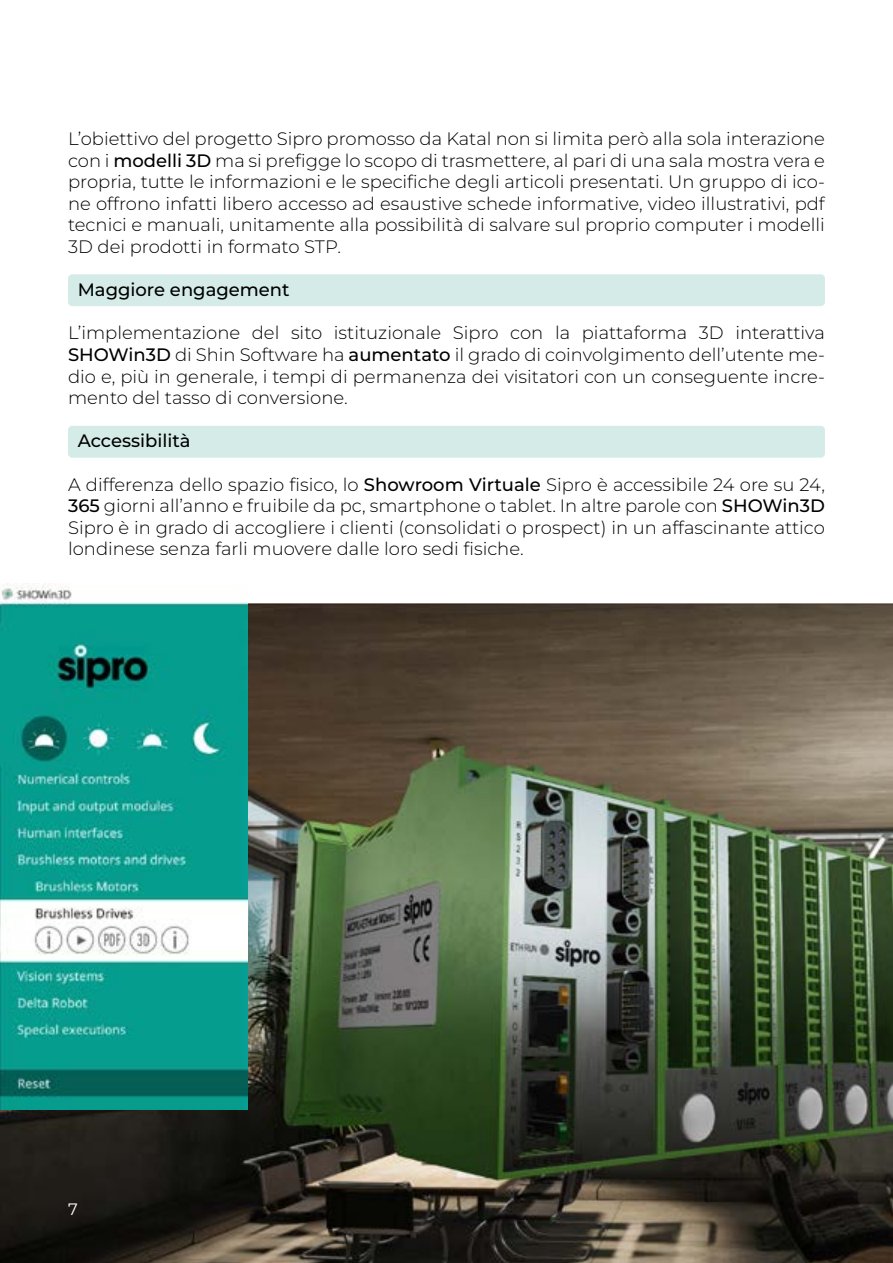
<style>
.page{position:relative;width:893px;height:1263px;background:#fff}
.page>*{position:absolute;margin:0;border:0;box-sizing:border-box;transform-origin:0 0}
.t1{font:300 18px/21.6px "Montserrat";color:#000;text-align:justify}
.t2{font:500 18px "Montserrat";color:#000}
.t3{font:16.5px "Montserrat";color:#fff}
.s1{font-weight:500}
</style>
<div class="page">
<img style="left:0;top:604px;width:893px;height:659px">
<div style="left:68px;top:274px;width:757px;height:32px;background:#d4ebe8;border-radius:4px"></div>
<div style="left:68px;top:426px;width:757px;height:32px;background:#d4ebe8;border-radius:4px"></div>
<img style="left:0;top:583px;width:248px;height:526px">
<p class="t1" style="left:68px;top:127px;width:758px">L’obiettivo del progetto Sipro promosso da Katal non si limita però alla sola interazione con i <span class="s1">modelli 3D</span> ma si prefigge lo scopo di trasmettere, al pari di una sala mostra vera e propria, tutte le informazioni e le specifiche degli articoli presentati. Un gruppo di ico&shy;ne offrono infatti libero accesso ad esaustive schede informative, video illustrativi, pdf tecnici e manuali, unitamente alla possibilità di salvare sul proprio computer i modelli 3D dei prodotti in formato STP.</p>
<p class="t2" style="left:78px;top:278px;width:213px">Maggiore engagement</p>
<p class="t1" style="left:68px;top:322px;width:758px">L’implementazione del sito istituzionale Sipro con la piattaforma 3D interattiva <span class="s1">SHOWin3D</span> di Shin Software ha <span class="s1">aumentato</span> il grado di coinvolgimento dell’utente me&shy;dio e, più in generale, i tempi di permanenza dei visitatori con un conseguente incre&shy;mento del tasso di conversione.</p>
<p class="t2" style="left:78px;top:429px;width:114px">Accessibilità</p>
<p class="t1" style="left:68px;top:473px;width:758px">A differenza dello spazio fisico, lo <span class="s1">Showroom Virtuale</span> Sipro è accessibile 24 ore su 24, <span class="s1">365</span> giorni all’anno e fruibile da pc, smartphone o tablet. In altre parole con <span class="s1">SHOWin3D </span>Sipro è in grado di accogliere i clienti (consolidati o prospect) in un affascinante attico londinese senza farli muovere dalle loro sedi fisiche.</p>
<p class="t3" style="left:68px;top:1198px;width:11px">7</p>
</div>
